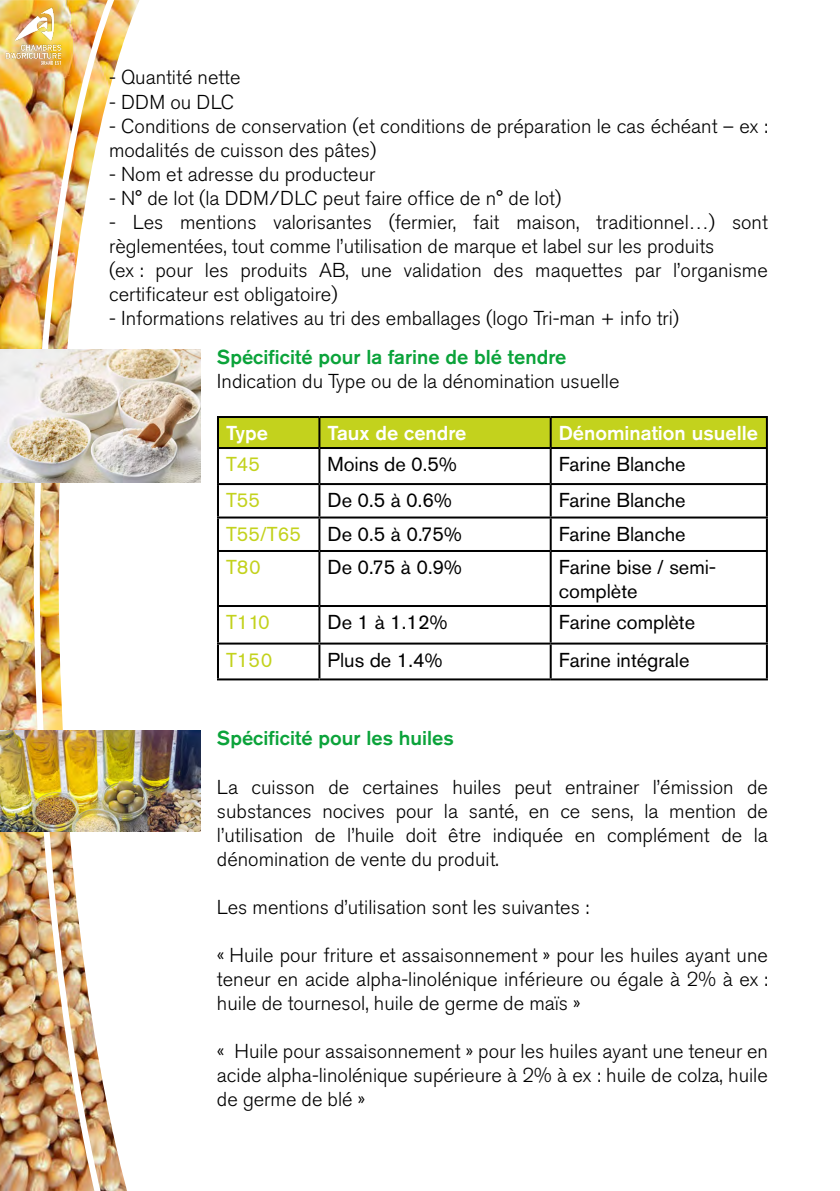
<style>
.page{position:relative;width:840px;height:1191px;background:#fff}
.page>*{position:absolute;margin:0;border:0;box-sizing:border-box;transform-origin:0 0}
.t1{font:300 20px/24px "Akzidenz Grotesk Std";color:#000;text-align:justify}
.t2{font:20px/24px "Akzidenz Grotesk Std";color:#000}
.t3{font:500 20px "Akzidenz Grotesk Std";color:#0ba33a}
.t4{font:500 20px "Akzidenz Grotesk Std";color:#fff}
.t5{font:20px "Akzidenz Grotesk Std";color:#c3d21d}
</style>
<div class="page">
<img style="left:0;top:0;width:120px;height:1191px">
<img style="left:0;top:349px;width:200px;height:133px">
<img style="left:0;top:730px;width:200px;height:102px">
<div style="left:219px;top:418px;width:546px;height:29px;background:#c3d21d"></div>
<hr style="left:217px;top:416px;width:102px;height:2px;background:#000">
<hr style="left:217px;top:418px;width:2px;height:29px;background:#000">
<hr style="left:319px;top:416px;width:231px;height:2px;background:#000">
<hr style="left:318px;top:418px;width:2px;height:29px;background:#000">
<hr style="left:550px;top:416px;width:217px;height:2px;background:#000">
<hr style="left:549px;top:418px;width:2px;height:29px;background:#000">
<hr style="left:765px;top:418px;width:2px;height:29px;background:#000">
<hr style="left:217px;top:447px;width:102px;height:2px;background:#000">
<hr style="left:217px;top:449px;width:2px;height:34px;background:#000">
<hr style="left:319px;top:447px;width:231px;height:2px;background:#000">
<hr style="left:318px;top:449px;width:2px;height:34px;background:#000">
<hr style="left:550px;top:447px;width:217px;height:2px;background:#000">
<hr style="left:549px;top:449px;width:2px;height:34px;background:#000">
<hr style="left:765px;top:449px;width:2px;height:34px;background:#000">
<hr style="left:217px;top:483px;width:102px;height:2px;background:#000">
<hr style="left:217px;top:485px;width:2px;height:31px;background:#000">
<hr style="left:319px;top:483px;width:231px;height:2px;background:#000">
<hr style="left:318px;top:485px;width:2px;height:31px;background:#000">
<hr style="left:550px;top:483px;width:217px;height:2px;background:#000">
<hr style="left:549px;top:485px;width:2px;height:31px;background:#000">
<hr style="left:765px;top:485px;width:2px;height:31px;background:#000">
<hr style="left:217px;top:516px;width:102px;height:2px;background:#000">
<hr style="left:217px;top:518px;width:2px;height:32px;background:#000">
<hr style="left:319px;top:516px;width:231px;height:2px;background:#000">
<hr style="left:318px;top:518px;width:2px;height:32px;background:#000">
<hr style="left:550px;top:516px;width:217px;height:2px;background:#000">
<hr style="left:549px;top:518px;width:2px;height:32px;background:#000">
<hr style="left:765px;top:518px;width:2px;height:32px;background:#000">
<hr style="left:217px;top:550px;width:102px;height:2px;background:#000">
<hr style="left:217px;top:552px;width:2px;height:53px;background:#000">
<hr style="left:319px;top:550px;width:231px;height:2px;background:#000">
<hr style="left:318px;top:552px;width:2px;height:53px;background:#000">
<hr style="left:550px;top:550px;width:217px;height:2px;background:#000">
<hr style="left:549px;top:552px;width:2px;height:53px;background:#000">
<hr style="left:765px;top:552px;width:2px;height:53px;background:#000">
<hr style="left:217px;top:605px;width:102px;height:2px;background:#000">
<hr style="left:217px;top:607px;width:2px;height:35px;background:#000">
<hr style="left:319px;top:605px;width:231px;height:2px;background:#000">
<hr style="left:318px;top:607px;width:2px;height:35px;background:#000">
<hr style="left:550px;top:605px;width:217px;height:2px;background:#000">
<hr style="left:549px;top:607px;width:2px;height:35px;background:#000">
<hr style="left:765px;top:607px;width:2px;height:35px;background:#000">
<hr style="left:217px;top:642px;width:102px;height:2px;background:#000">
<hr style="left:217px;top:644px;width:2px;height:34px;background:#000">
<hr style="left:319px;top:642px;width:231px;height:2px;background:#000">
<hr style="left:318px;top:644px;width:2px;height:34px;background:#000">
<hr style="left:550px;top:642px;width:217px;height:2px;background:#000">
<hr style="left:549px;top:644px;width:2px;height:34px;background:#000">
<hr style="left:765px;top:644px;width:2px;height:34px;background:#000">
<hr style="left:217px;top:678px;width:102px;height:2px;background:#000">
<hr style="left:319px;top:678px;width:231px;height:2px;background:#000">
<hr style="left:550px;top:678px;width:217px;height:2px;background:#000">
<img style="left:0;top:0;width:69px;height:69px">
<p class="t1" style="left:109px;top:66px;width:133px">- Quantité nette</p>
<p class="t1" style="left:109px;top:90px;width:126px">- DDM ou DLC</p>
<p class="t1" style="left:109px;top:114px;width:660px">- Conditions de conservation (et conditions de préparation le cas échéant – ex : modalités de cuisson des pâtes)</p>
<p class="t1" style="left:109px;top:162px;width:268px">- Nom et adresse du producteur</p>
<p class="t1" style="left:109px;top:186px;width:453px">- N° de lot (la DDM/DLC peut faire office de n° de lot)</p>
<p class="t1" style="left:109px;top:210px;width:660px;text-align:left">- Les mentions valorisantes (fermier, fait maison, traditionnel…) sont règlementées, tout comme l’utilisation de marque et label sur les produits<br>(ex : pour les produits AB, une validation des maquettes par l’organisme certificateur est obligatoire)</p>
<p class="t1" style="left:109px;top:306px;width:571px">- Informations relatives au tri des emballages (logo Tri-man + info tri)</p>
<p class="t3" style="left:217px;top:345px;width:350px">Spécificité pour la farine de blé tendre</p>
<p class="t1" style="left:217px;top:370px;width:403px">Indication du Type ou de la dénomination usuelle</p>
<p class="t4" style="left:226px;top:421px;width:44px">Type</p>
<p class="t4" style="left:327px;top:421px;width:140px">Taux de cendre</p>
<p class="t4" style="left:558px;top:421px;width:201px">Dénomination usuelle</p>
<p class="t5" style="left:226px;top:452px;width:36px">T45</p>
<p class="t2" style="left:327px;top:452px;width:131px">Moins de 0.5%</p>
<p class="t2" style="left:558px;top:452px;width:128px">Farine Blanche</p>
<p class="t5" style="left:226px;top:488px;width:36px">T55</p>
<p class="t2" style="left:327px;top:488px;width:126px">De 0.5 à 0.6%</p>
<p class="t2" style="left:558px;top:488px;width:128px">Farine Blanche</p>
<p class="t5" style="left:226px;top:521px;width:76px">T55/T65</p>
<p class="t2" style="left:327px;top:521px;width:136px">De 0.5 à 0.75%</p>
<p class="t2" style="left:558px;top:521px;width:128px">Farine Blanche</p>
<p class="t5" style="left:226px;top:555px;width:36px">T80</p>
<p class="t2" style="left:327px;top:555px;width:136px">De 0.75 à 0.9%</p>
<p class="t2" style="left:558px;top:555px;width:159px">Farine bise / semi&shy;complète</p>
<p class="t5" style="left:226px;top:610px;width:45px">T110</p>
<p class="t2" style="left:327px;top:610px;width:121px">De 1 à 1.12%</p>
<p class="t2" style="left:558px;top:610px;width:138px">Farine complète</p>
<p class="t5" style="left:226px;top:647px;width:48px">T150</p>
<p class="t2" style="left:327px;top:647px;width:116px">Plus de 1.4%</p>
<p class="t2" style="left:558px;top:647px;width:132px">Farine intégrale</p>
<p class="t3" style="left:217px;top:726px;width:238px">Spécificité pour les huiles</p>
<p class="t1" style="left:217px;top:775px;width:552px">La cuisson de certaines huiles peut entrainer l’émission de substances nocives pour la santé, en ce sens, la mention de l’utilisation de l’huile doit être indiquée en complément de la dénomination de vente du produit.</p>
<p class="t1" style="left:217px;top:895px;width:373px">Les mentions d’utilisation sont les suivantes :</p>
<p class="t1" style="left:217px;top:943px;width:552px">« Huile pour friture et assaisonnement » pour les huiles ayant une teneur en acide alpha-linolénique inférieure ou égale à 2% à ex : huile de tournesol, huile de germe de maïs »</p>
<p class="t1" style="left:217px;top:1039px;width:552px">« Huile pour assaisonnement » pour les huiles ayant une teneur en acide alpha-linolénique supérieure à 2% à ex : huile de colza, huile de germe de blé »</p>
</div>
